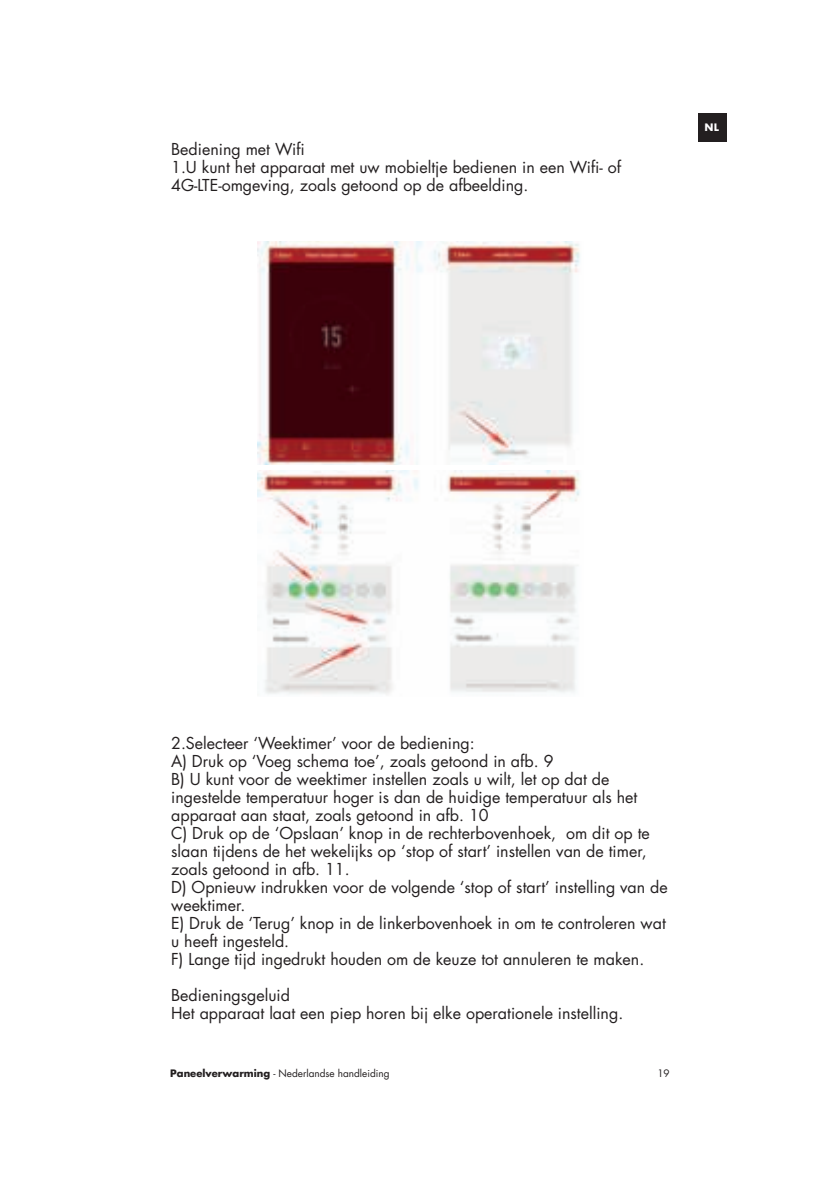
<style>
.page{position:relative;width:840px;height:1191px;background:#fff}
.page>*{position:absolute;margin:0;border:0;box-sizing:border-box;transform-origin:0 0}
.t1{font:16px/18px "Futura LT";color:#231f20}
.t2{font:10px "Futura LT";color:#231f20}
.t3{font:700 10px "Futura";color:#fff}
.s1{font-weight:700}
</style>
<div class="page">
<div style="left:697px;top:113px;width:29px;height:29px;background:#231f20"></div>
<img style="left:258px;top:242px;width:322px;height:222px">
<img style="left:258px;top:470px;width:322px;height:225px">
<p class="t1" style="left:171px;top:140px;width:451px">Bediening met Wifi<br>1.U kunt het apparaat met uw mobieltje bedienen in een Wifi- of<br>4G-LTE-omgeving, zoals getoond op de afbeelding.</p>
<p class="t3" style="left:704px;top:122px;width:16px">NL</p>
<p class="t1" style="left:171px;top:734px;width:498px">2.Selecteer ‘Weektimer’ voor de bediening:<br>A) Druk op ‘Voeg schema toe’, zoals getoond in afb. 9<br>B) U kunt voor de weektimer instellen zoals u wilt, let op dat de ingestelde temperatuur hoger is dan de huidige temperatuur als het apparaat aan staat, zoals getoond in afb. 10<br>C) Druk op de ‘Opslaan’ knop in de rechterbovenhoek, om dit op te slaan tijdens de het wekelijks op ‘stop of start’ instellen van de timer, zoals getoond in afb. 11.<br>D) Opnieuw indrukken voor de volgende ‘stop of start’ instelling van de weektimer.<br>E) Druk de ‘Terug’ knop in de linkerbovenhoek in om te controleren wat u heeft ingesteld.<br>F) Lange tijd ingedrukt houden om de keuze tot annuleren te maken.</p>
<p class="t1" style="left:171px;top:986px;width:453px">Bedieningsgeluid<br>Het apparaat laat een piep horen bij elke operationele instelling.</p>
<p class="t2" style="left:170px;top:1067px;width:220px"><span class="s1">Paneelverwarming</span> - Nederlandse handleiding</p>
<p class="t2" style="left:657px;top:1067px;width:14px">19</p>
</div>
